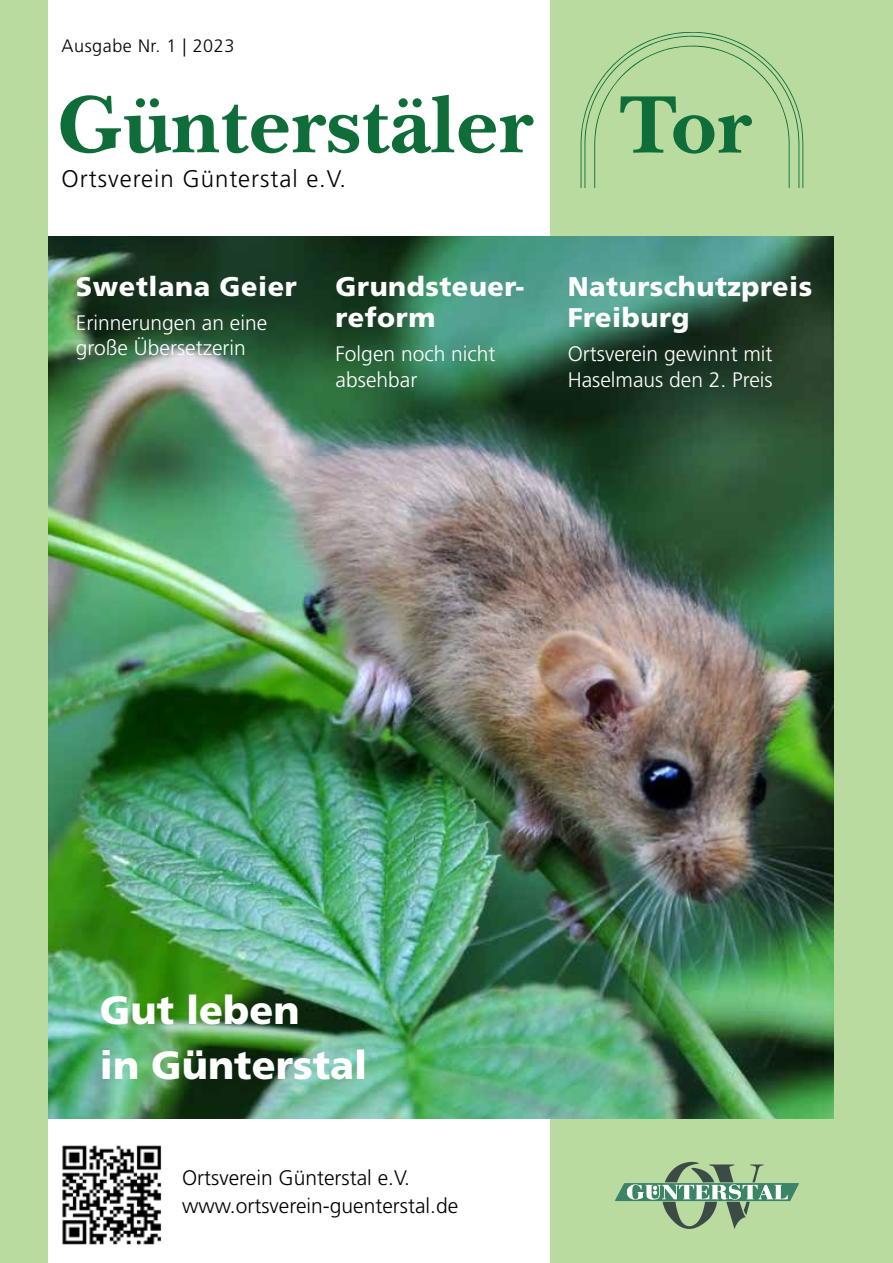
<style>
.page{position:relative;width:893px;height:1263px;background:#b9dba0}
.page>*{position:absolute;margin:0;border:0;box-sizing:border-box;transform-origin:0 0}
.t1{font:700 85.05px "New Baskerville LT";letter-spacing:.01em;color:#0e6d38}
.t2{font:900 39.3px/55.1px "Frutiger LT";color:#fff}
.t3{font:900 27px/31.5px "Frutiger LT";letter-spacing:.02em;color:#fff}
.t4{font:300 24px "Frutiger LT";letter-spacing:.04em;color:#000}
.t5{font:300 21px/25.5px "Frutiger LT";color:#fff}
.t6{font:300 21px/28.5px "Frutiger LT";color:#000}
.t7{font:300 18px "Frutiger LT";letter-spacing:.03em;color:#000}
</style>
<div class="page">
<div style="left:48px;top:0;width:502px;height:1263px;background:#fff"></div>
<img style="left:48px;top:237px;width:785px;height:882px">
<img style="left:62px;top:1145px;width:100px;height:100px">
<svg style="left:581px;top:32px;width:222px;height:155px"></svg>
<svg style="left:615px;top:1162px;width:184px;height:67px"></svg>
<p class="t7" style="left:62px;top:36px;width:174px">Ausgabe Nr. 1 | 2023</p>
<h1 class="t1" style="left:56px;top:75px;width:697px">Günterstäler Tor</h1>
<p class="t4" style="left:62px;top:166px;width:286px">Ortsverein Günterstal e.V.</p>
<p class="t3" style="left:76px;top:271px;width:222px">Swetlana Geier</p>
<p class="t5" style="left:76px;top:310px;width:193px">Erinnerungen an eine große Übersetzerin</p>
<p class="t3" style="left:336px;top:271px;width:190px">Grundsteuer&shy;reform</p>
<p class="t5" style="left:336px;top:342px;width:161px">Folgen noch nicht absehbar</p>
<p class="t3" style="left:568px;top:271px;width:246px">Naturschutzpreis<br>Freiburg</p>
<p class="t5" style="left:568px;top:342px;width:207px">Ortsverein gewinnt mit<br>Haselmaus den 2. Preis</p>
<h2 class="t2" style="left:100px;top:982px;width:269px">Gut leben<br>in Günterstal</h2>
<p class="t6" style="left:182px;top:1164px;width:278px">Ortsverein Günterstal e.V. www.ortsverein-guenterstal.de</p>
</div>
